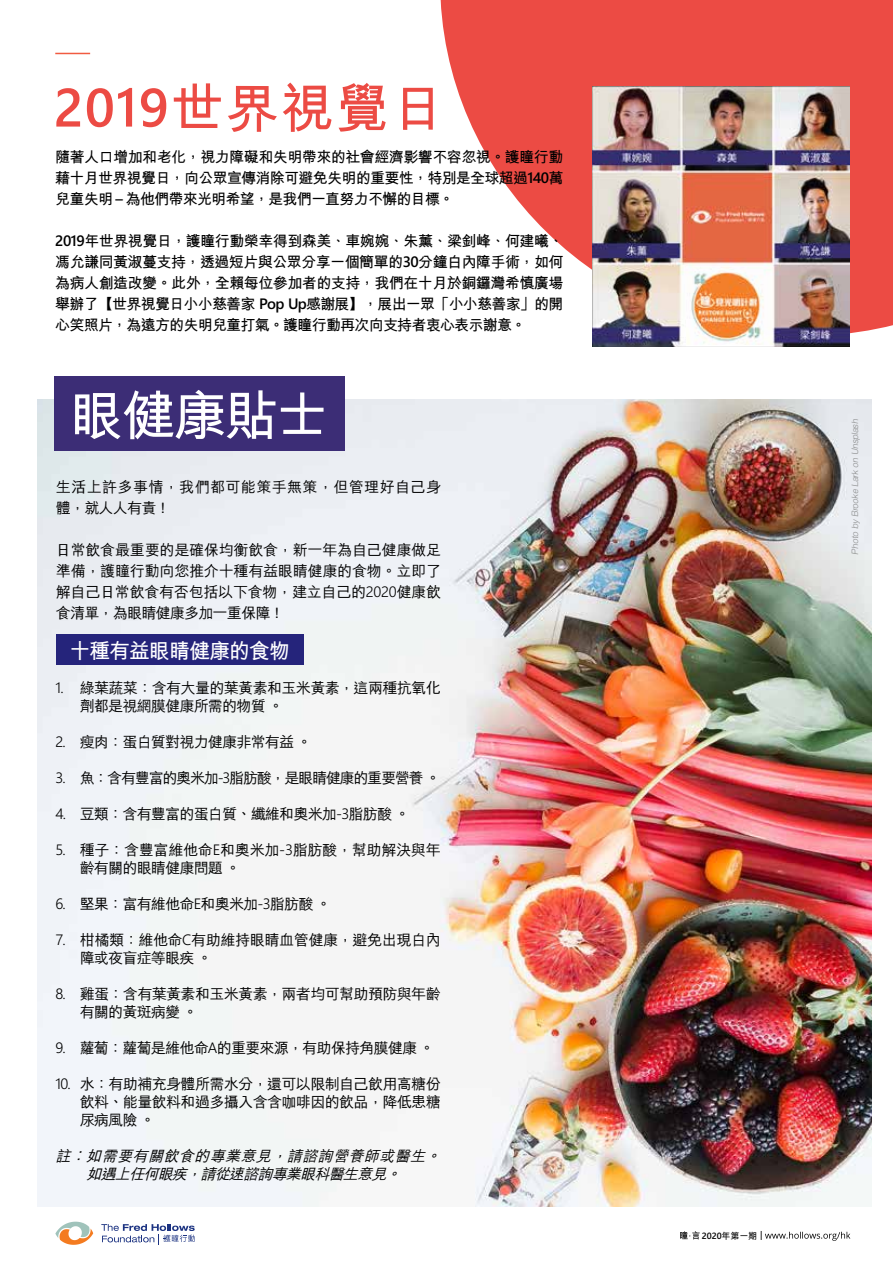
<style>
.page{position:relative;width:893px;height:1263px;background:#fff}
.page>*{position:absolute;margin:0;border:0;box-sizing:border-box;transform-origin:0 0}
.t1{font:700 54px "Microsoft M Hei";letter-spacing:.02em;color:#ec4b44}
.t2{font:700 54px "Microsoft M Hei";letter-spacing:-.05em;color:#fff}
.t3{font:700 21px "Microsoft M Hei";letter-spacing:-.05em;color:#fff}
.t4{font:15px/18px "Microsoft M Hei";letter-spacing:-.04em;color:#000}
.t5{font:700 15px/21px "Microsoft M Hei";letter-spacing:-.05em;color:#000;text-align:justify}
.t6{font:italic 15px/18px "Microsoft M Hei";color:#000;text-align:center}
.t7{font:15px/18px "Microsoft M Hei";letter-spacing:-.015em;color:#000}
.t8{font:15px/21px "Microsoft M Hei";letter-spacing:.03em;color:#000}
.t9{font:15px "Microsoft M Hei";letter-spacing:-.08em;color:#000}
.t10{font:italic 300 9px "Helvetica Neue LT Std";color:#656665}
.t11{font:700 9px "Microsoft M Hei";letter-spacing:-.01em;color:#000}
</style>
<div class="page">
<img style="left:37px;top:400px;width:834px;height:807px">
<svg style="left:440px;top:0;width:453px;height:336px;fill:#ec4b44"></svg>
<img style="left:592px;top:87px;width:257px;height:259px">
<hr style="left:55px;top:53px;width:35px;height:1px;background:#f15b41">
<div style="left:56px;top:635px;width:247px;height:30px;background:#25247b"></div>
<div style="left:54px;top:377px;width:291px;height:74px;background:#3c2d76"></div>
<svg style="left:55px;top:1222px;width:38px;height:23px"></svg>
<svg style="left:101px;top:1224px;width:94px;height:20px"></svg>
<svg style="left:680px;top:1231px;width:20px;height:8px"></svg>
<svg style="left:761px;top:1231px;width:89px;height:10px"></svg>
<h1 class="t1" style="left:54px;top:69px;width:392px">2019世界視覺日</h1>
<p class="t5" style="left:55px;top:145px;width:510px">隨著人口增加和老化，視力障礙和失明帶來的社會經濟影響不容忽視。護瞳行動藉十月世界視覺日，向公眾宣傳消除可避免失明的重要性，特別是全球超過140萬兒童失明 – 為他們帶來光明希望，是我們一直努力不懈的目標。</p>
<p class="t5" style="left:55px;top:229px;width:510px">2019年世界視覺日，護瞳行動榮幸得到森美、車婉婉、朱薰、梁釗峰、何建曦、馮允謙同黃淑蔓支持，透過短片與公眾分享一個簡單的30分鐘白內障手術，如何為病人創造改變。此外，全賴每位參加者的支持，我們在十月於銅鑼灣希慎廣場舉辦了【世界視覺日小小慈善家 Pop Up感謝展】，展出一眾「小小慈善家」的開心笑照片，為遠方的失明兒童打氣。護瞳行動再次向支持者衷心表示謝意。</p>
<h1 class="t2" style="left:70px;top:376px;width:261px">眼健康貼士</h1>
<p class="t8" style="left:56px;top:475px;width:387px">生活上許多事情，我們都可能策手無策，但管理好自己身體，就人人有責！</p>
<p class="t4" style="left:56px;top:538px;width:387px;line-height:21px;text-align:justify">日常飲食最重要的是確保均衡飲食，新一年為自己健康做足準備，護瞳行動向您推介十種有益眼睛健康的食物。立即了解自己日常飲食有否包括以下食物，建立自己的2020健康飲食清單，為眼睛健康多加一重保障！</p>
<h2 class="t3" style="left:69px;top:635px;width:222px">十種有益眼睛健康的食物</h2>
<p class="t4" style="left:80px;top:678px;width:362px;text-indent:-24px">1. 綠葉蔬菜：含有大量的葉黃素和玉米黃素，這兩種抗氧化劑都是視網膜健康所需的物質 。</p>
<p class="t4" style="left:55px;top:732px;width:258px">2. 瘦肉：蛋白質對視力健康非常有益 。</p>
<p class="t9" style="left:55px;top:767px;width:386px">3. 魚：含有豐富的奧米加-3脂肪酸，是眼睛健康的重要營養 。</p>
<p class="t4" style="left:55px;top:804px;width:356px">4. 豆類：含有豐富的蛋白質、纖維和奧米加-3脂肪酸 。</p>
<p class="t7" style="left:80px;top:840px;width:362px;text-indent:-24px">5. 種子：含豐富維他命E和奧米加-3脂肪酸，幫助解決與年齡有關的眼睛健康問題 。</p>
<p class="t4" style="left:55px;top:894px;width:277px">6. 堅果：富有維他命E和奧米加-3脂肪酸 。</p>
<p class="t4" style="left:80px;top:930px;width:363px;text-indent:-24px">7. 柑橘類：維他命C有助維持眼睛血管健康，避免出現白內障或夜盲症等眼疾 。</p>
<p class="t4" style="left:80px;top:984px;width:362px;text-indent:-24px">8. 雞蛋：含有葉黃素和玉米黃素，兩者均可幫助預防與年齡有關的黃斑病變 。</p>
<p class="t4" style="left:55px;top:1038px;width:381px">9. 蘿蔔：蘿蔔是維他命A的重要來源，有助保持角膜健康 。</p>
<p class="t4" style="left:80px;top:1074px;width:362px;text-align:justify;text-indent:-24px">10. 水：有助補充身體所需水分，還可以限制自己飲用高糖份飲料、能量飲料和過多攝入含含咖啡因的飲品，降低患糖尿病風險 。</p>
<p class="t6" style="left:55px;top:1146px;width:392px">註︰如需要有關飲食的專業意見，請諮詢營養師或醫生。如遇上任何眼疾，請從速諮詢專業眼科醫生意見。</p>
<p class="t10" style="left:849px;top:555px;width:139px;rotate:-90deg">Photo by Brooke Lark on Unsplash</p>
<p class="t11" style="left:702px;top:1229px;width:57px">2020年第一期</p>
</div>
